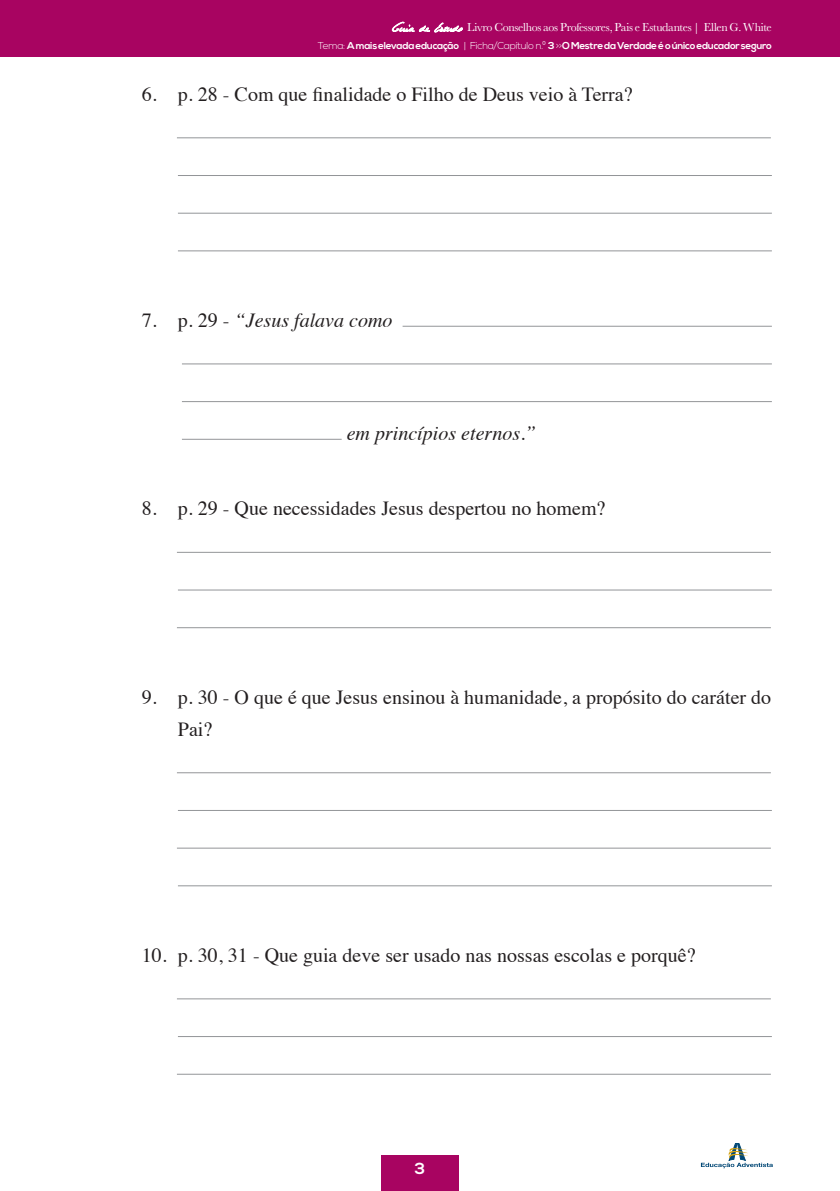
<style>
.page{position:relative;width:840px;height:1191px;background:#fff}
.page>*{position:absolute;margin:0;border:0;box-sizing:border-box;transform-origin:0 0}
.t1{font:20px/32px "Times";color:#231f20}
.List_Paragraph{font:italic 20px "Times";color:#231f20}
.t2{font:700 16px "Nexa";color:#fff}
.t3{font:12px "Baskerville";letter-spacing:-.025em;color:#fff}
.t4{font:700 10px "Nexa";letter-spacing:-.025em;color:#fff}
.s1{font-family:"Celine Dion Handwriting"}
.s2{font-weight:300}
.s3{font-style:normal}
</style>
<div class="page">
<div style="left:381px;top:1155px;width:77px;height:36px;background:#a80461"></div>
<div style="left:0;top:0;width:839px;height:57px;background:#a80461"></div>
<svg style="left:391px;top:21px;width:72px;height:12px"></svg>
<svg style="left:700px;top:1143px;width:72px;height:25px"></svg>
<hr style="left:177px;top:137px;width:593px;height:1px;background:#939598">
<hr style="left:178px;top:175px;width:593px;height:1px;background:#939598">
<hr style="left:178px;top:213px;width:593px;height:1px;background:#939598">
<hr style="left:178px;top:250px;width:593px;height:1px;background:#939598">
<hr style="left:402px;top:326px;width:369px;height:1px;background:#939598">
<hr style="left:182px;top:363px;width:589px;height:1px;background:#939598">
<hr style="left:182px;top:401px;width:589px;height:1px;background:#939598">
<hr style="left:182px;top:439px;width:159px;height:1px;background:#939598">
<hr style="left:177px;top:552px;width:593px;height:1px;background:#939598">
<hr style="left:178px;top:589px;width:593px;height:1px;background:#939598">
<hr style="left:177px;top:627px;width:593px;height:1px;background:#939598">
<hr style="left:177px;top:772px;width:593px;height:1px;background:#939598">
<hr style="left:178px;top:810px;width:593px;height:1px;background:#939598">
<hr style="left:177px;top:847px;width:593px;height:1px;background:#939598">
<hr style="left:178px;top:885px;width:593px;height:1px;background:#939598">
<hr style="left:177px;top:998px;width:593px;height:1px;background:#939598">
<hr style="left:178px;top:1036px;width:593px;height:1px;background:#939598">
<hr style="left:177px;top:1073px;width:593px;height:1px;background:#939598">
<p class="t3" style="left:392px;top:20px;width:381px"><span class="s1">Guia de Estudo</span> Livro Conselhos aos Professores, Pais e Estudantes | Ellen G. White</p>
<p class="t4" style="left:317px;top:40px;width:455px"><span class="s2">Tema:</span> A mais elevada educação <span class="s2">| Ficha/Capítulo n.º</span> 3 <span class="s2">&gt;&gt;</span>O Mestre da Verdade é o único educador seguro</p>
<p class="t1" style="left:142px;top:76px;width:492px">6. p. 28 - Com que finalidade o Filho de Deus veio à Terra?</p>
<p class="List_Paragraph" style="left:142px;top:303px;width:252px"><span class="s3">7. p. 29 -</span> “Jesus falava como</p>
<p class="List_Paragraph" style="left:346px;top:416px;width:191px">em princípios eternos.”</p>
<p class="t1" style="left:142px;top:491px;width:465px">8. p. 29 - Que necessidades Jesus despertou no homem?</p>
<p class="t1" style="left:178px;top:679px;width:594px;text-indent:-36px">9. p. 30 - O que é que Jesus ensinou à humanidade, a propósito do caráter do<br>Pai?</p>
<p class="t1" style="left:142px;top:937px;width:555px">10. p. 30, 31 - Que guia deve ser usado nas nossas escolas e porquê?</p>
<p class="t2" style="left:414px;top:1159px;width:12px">3</p>
</div>
